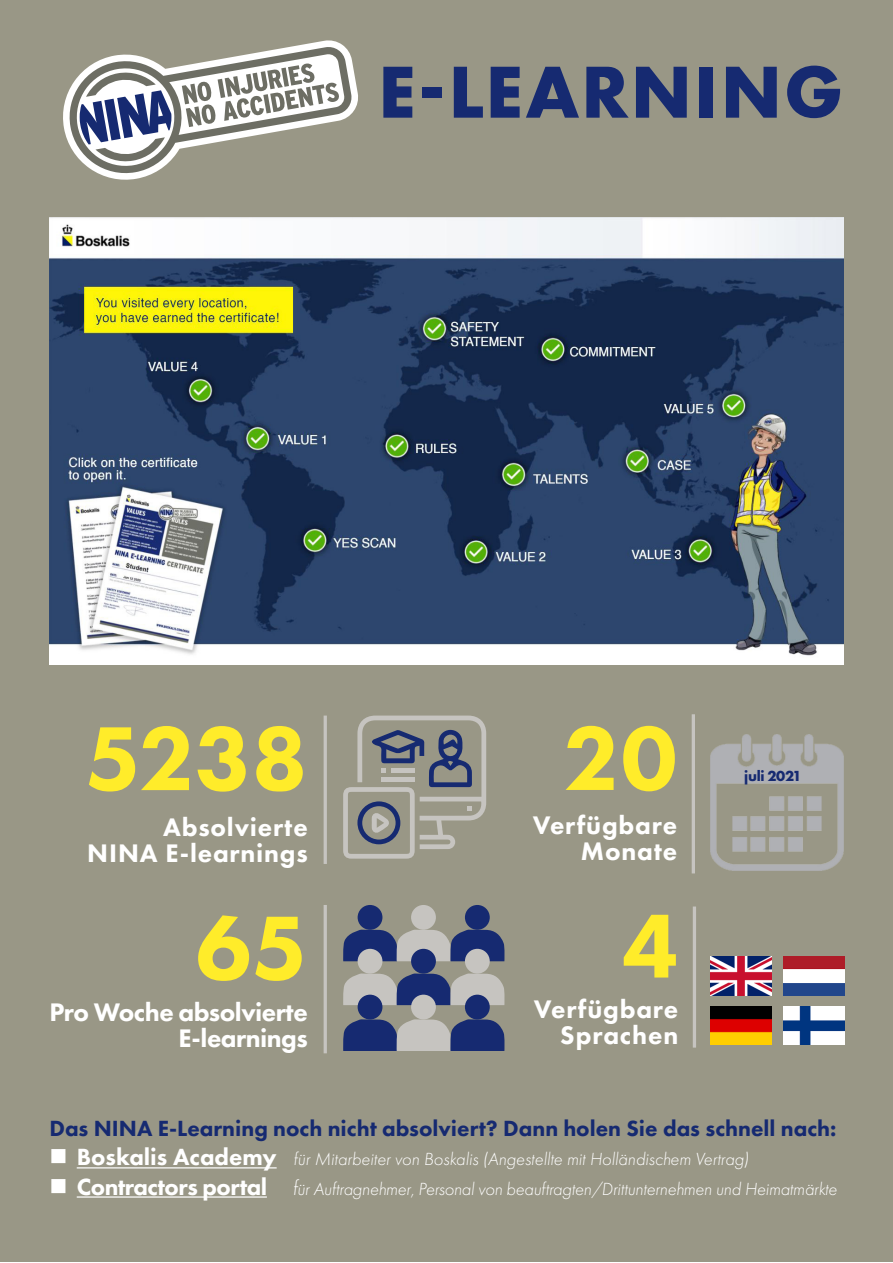
<style>
.page{position:relative;width:893px;height:1263px;background:#fff}
.page>*{position:absolute;margin:0;border:0;box-sizing:border-box;transform-origin:0 0}
.t1{font:800 94.05px "Futura PT";letter-spacing:-.005em;color:#ffec2a}
.t2{font:700 76.35px "Futura PT";letter-spacing:.025em;color:#162a71}
.t3{font:800 26.4px/26.4px "Futura PT";letter-spacing:.03em;color:#fff;text-align:right}
.t4{font:800 26.4px/26.4px "Futura PT";letter-spacing:-.02em;color:#fff;text-align:right}
.t5{font:800 22.8px "Futura PT";color:#162a71}
.t6{font:italic 300 18.15px/29.1px "Futura PT";letter-spacing:-.01em;color:#fff}
.t7{font:700 15.15px "Futura PT";letter-spacing:-.02em;color:#162a71}
.s1{font-weight:800;font-style:normal;font-size:24.3px}
.s2{font-size:21.3px}
</style>
<div class="page">
<div style="left:0;top:0;width:893px;height:1262px;background:#999786"></div>
<svg style="left:63px;top:40px;width:295px;height:140px"></svg>
<img style="left:49px;top:217px;width:794px;height:447px">
<svg style="left:343px;top:715px;width:143px;height:144px"></svg>
<hr style="left:324px;top:715px;width:3px;height:149px;background:#c6c4c0">
<hr style="left:77px;top:1167px;width:200px;height:1px;background:#fff">
<hr style="left:77px;top:1196px;width:190px;height:1px;background:#fff">
<hr style="left:693px;top:906px;width:3px;height:141px;background:#c6c4c0">
<img style="left:711px;top:1006px;width:60px;height:39px">
<img style="left:783px;top:957px;width:61px;height:38px">
<img style="left:783px;top:1006px;width:61px;height:39px">
<img style="left:711px;top:957px;width:60px;height:38px">
<hr style="left:324px;top:905px;width:3px;height:148px;background:#c6c4c0">
<div style="left:358px;top:905px;width:24px;height:25px;background:#162a71;border-radius:50%"></div>
<div style="left:411px;top:905px;width:25px;height:25px;background:#c6c4c0;border-radius:50%"></div>
<svg style="left:343px;top:930px;width:162px;height:31px;background:#58638a"></svg>
<div style="left:465px;top:905px;width:25px;height:25px;background:#162a71;border-radius:50%"></div>
<div style="left:358px;top:949px;width:24px;height:25px;background:#c6c4c0;border-radius:50%"></div>
<div style="left:411px;top:949px;width:25px;height:25px;background:#162a71;border-radius:50%"></div>
<svg style="left:343px;top:973px;width:162px;height:32px;background:#8c91a1"></svg>
<div style="left:465px;top:949px;width:25px;height:25px;background:#c6c4c0;border-radius:50%"></div>
<div style="left:358px;top:995px;width:24px;height:24px;background:#162a71;border-radius:50%"></div>
<div style="left:411px;top:995px;width:25px;height:24px;background:#c6c4c0;border-radius:50%"></div>
<svg style="left:343px;top:1019px;width:162px;height:32px;background:#58638a"></svg>
<div style="left:465px;top:995px;width:25px;height:24px;background:#162a71;border-radius:50%"></div>
<hr style="left:692px;top:714px;width:3px;height:159px;background:#c6c4c0">
<img style="left:711px;top:735px;width:132px;height:136px">
<p class="t2" style="left:378px;top:43px;width:467px">E-LEARNING</p>
<p class="t1" style="left:85px;top:700px;width:224px">5238</p>
<p class="t3" style="left:87px;top:814px;width:222px">Absolvierte<br>NINA E-learnings</p>
<p class="t1" style="left:563px;top:700px;width:115px">20</p>
<p class="t3" style="left:533px;top:811px;width:146px">Verfügbare<br>Monate</p>
<p class="t7" style="left:744px;top:766px;width:59px">juli 2021</p>
<p class="t1" style="left:195px;top:889px;width:114px">65</p>
<p class="t1" style="left:622px;top:887px;width:58px">4</p>
<p class="t4" style="left:49px;top:998px;width:260px">Pro Woche absolvierte<br>E-learnings</p>
<p class="t3" style="left:534px;top:995px;width:146px">Verfügbare<br>Sprachen</p>
<p class="t5" style="left:49px;top:1114px;width:789px">Das NINA E-Learning noch nicht absolviert? Dann holen Sie das schnell nach:</p>
<p class="t6" style="left:77px;top:1145px;width:762px"><span class="s1">Boskalis Academy</span> für Mitarbeiter von Boskalis (Angestellte mit Holländischem Vertrag)<br><span class="s1">Contractors portal</span> <span class="s2">f</span>ür Auftragnehmer, Personal von beauftragten/Drittunternehmen und Heimatmärkte</p>
</div>
